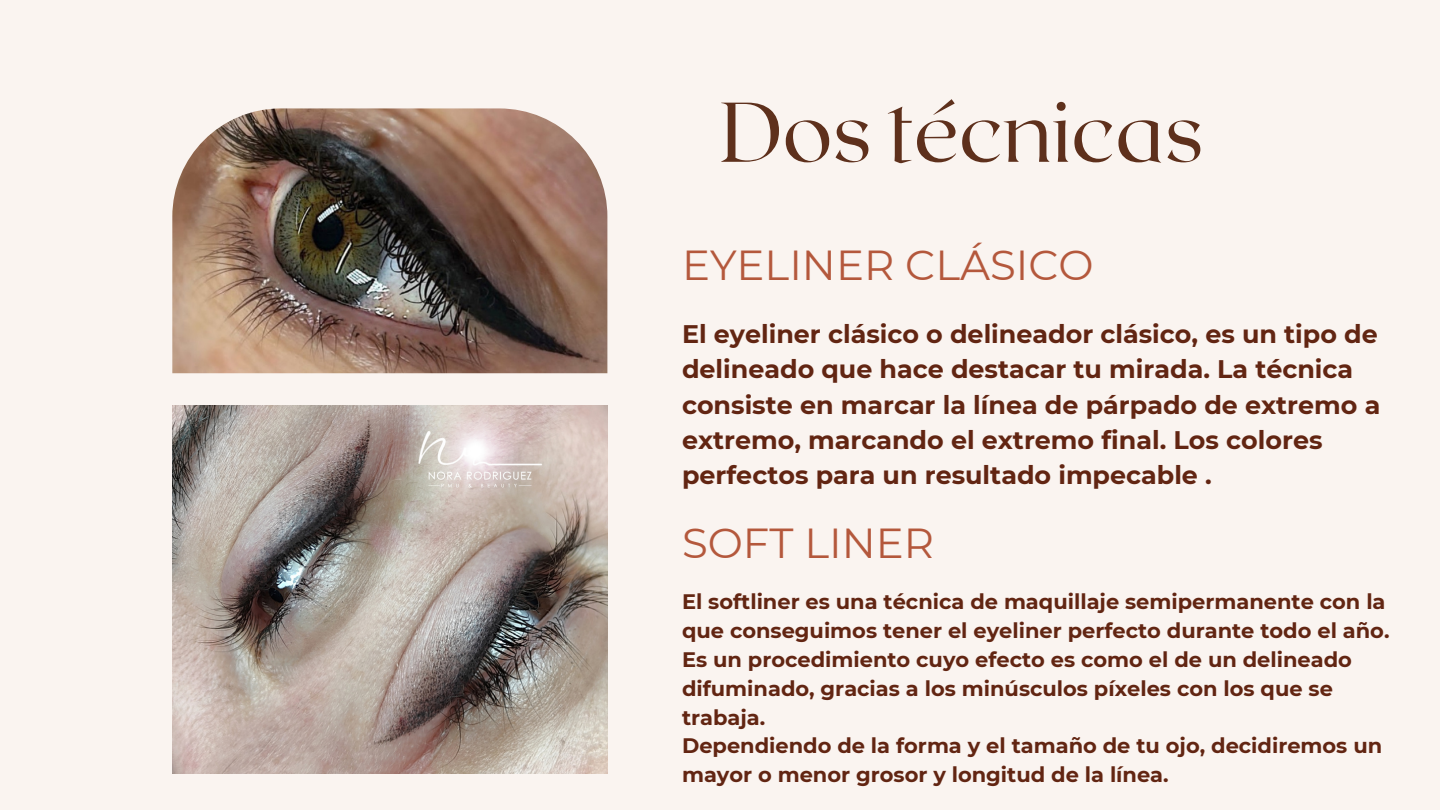
<style>
.page{position:relative;width:1440px;height:810px;background:#faf4f0}
.page>*{position:absolute;margin:0;border:0;box-sizing:border-box;transform-origin:0 0}
.t1{font:300 84.5px "Roxborough CF";color:#5e301c}
.t2{font:41.9px "Montserrat";color:#b4583c}
.t3{font:700 25.4px/35.2px "Montserrat";color:#622512}
.t4{font:700 21px/28.8px "Montserrat";color:#622512}
</style>
<div class="page">
<img style="left:172px;top:108px;width:435px;height:265px">
<img style="left:172px;top:405px;width:435px;height:369px">
<p class="t1" style="left:720px;top:77px;width:485px">Dos técnicas</p>
<p class="t2" style="left:682px;top:239px;width:413px">EYELINER CLÁSICO</p>
<p class="t3" style="left:682px;top:316px;width:700px">El eyeliner clásico o delineador clásico, es un tipo de delineado que hace destacar tu mirada. La técnica consiste en marcar la línea de párpado de extremo a extremo, marcando el extremo final. Los colores perfectos para un resultado impecable .</p>
<p class="t2" style="left:682px;top:517px;width:254px">SOFT LINER</p>
<p class="t4" style="left:682px;top:587px;width:709px">El softliner es una técnica de maquillaje semipermanente con la que conseguimos tener el eyeliner perfecto durante todo el año.</p>
<p class="t4" style="left:682px;top:645px;width:671px">Es un procedimiento cuyo efecto es como el de un delineado difuminado, gracias a los minúsculos píxeles con los que se trabaja.</p>
<p class="t4" style="left:682px;top:732px;width:702px">Dependiendo de la forma y el tamaño de tu ojo, decidiremos un mayor o menor grosor y longitud de la línea.</p>
</div>
